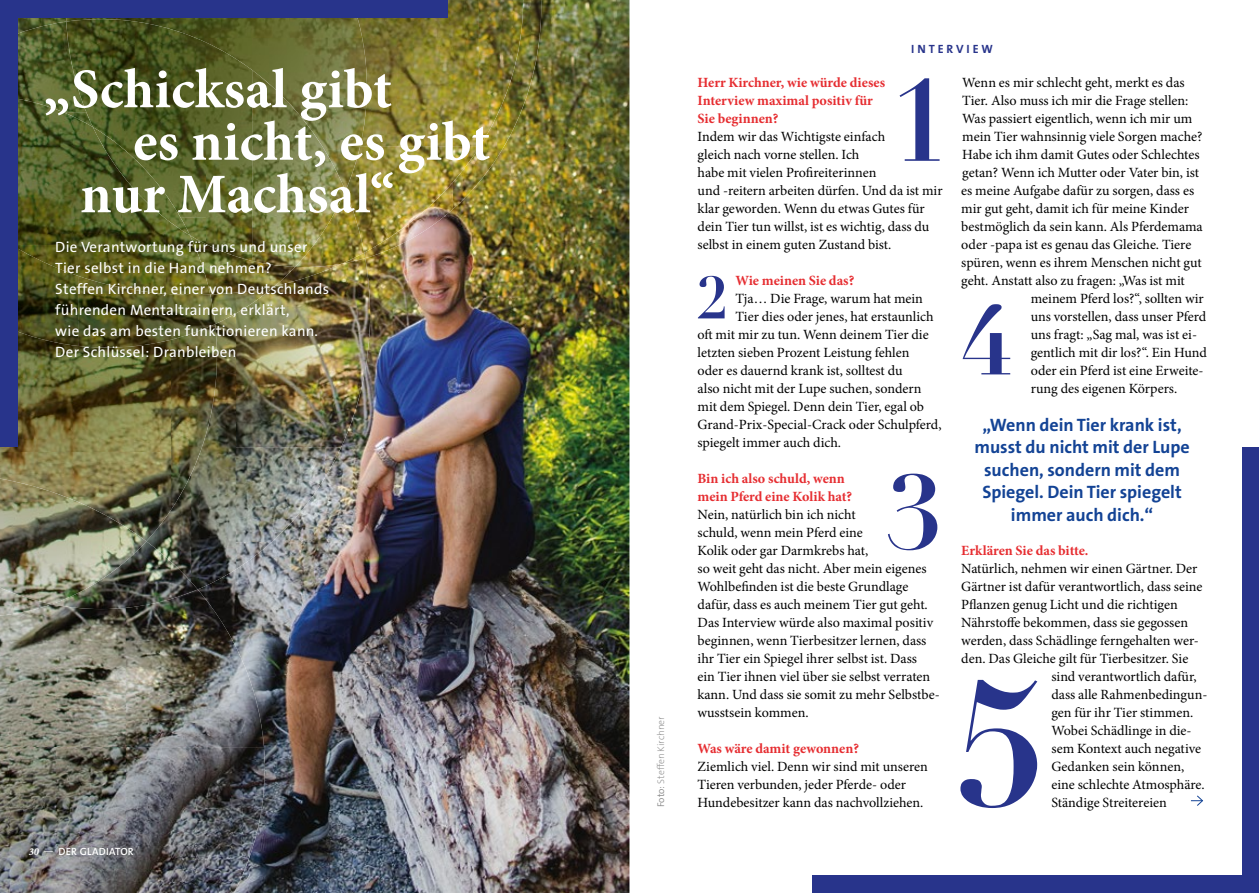
<style>
.page{position:relative;width:1259px;height:893px;background:#fff}
.page>*{position:absolute;margin:0;border:0;box-sizing:border-box;transform-origin:0 0}
.t1{font:700 174.6px "Didot";color:#28348b}
.t2{font:700 113.25px "Didot";color:#28348b}
.t3{font:700 103.5px "Didot";color:#28348b}
.t4{font:700 96.45px "Didot";color:#28348b}
.t5{font:700 58.5px "Didot";color:#28348b}
.t6{font:700 55.95px "Minion Pro";color:#fff}
.t7{font:700 18px/22.5px "The Sans B W7";color:#134395;text-align:center}
.t8{font:15px/21px "The Sans B W5 Plain";letter-spacing:.02em;color:#fff}
.t9{font:14.1px/18px "Minion Pro";color:#000}
.t10{font:700 14.1px/18px "Minion Pro";color:#e62d31}
.t11{font:700 12px "The Sans B W7";letter-spacing:.24em;color:#28348b}
.t12{font:600 10.5px "The Sans B W6";letter-spacing:.025em;color:#fff}
.t13{font:200 9.75px "The Sans B W2";color:#878787}
.s1{font-family:"Minion Pro";font-weight:700;font-style:italic}
.s2{font-family:"Minion Pro";font-weight:400}
.s3{font-family:"The Sans B W4";font-weight:300}
</style>
<div class="page">
<img style="left:236px;top:0;width:393px;height:893px">
<img style="left:497px;top:0;width:44px;height:158px">
<img style="left:479px;top:148px;width:18px;height:61px">
<img style="left:365px;top:253px;width:43px;height:5px">
<img style="left:236px;top:258px;width:134px;height:190px">
<img style="left:191px;top:324px;width:45px;height:265px">
<img style="left:171px;top:510px;width:20px;height:31px">
<img style="left:236px;top:447px;width:89px;height:95px">
<img style="left:325px;top:447px;width:16px;height:30px">
<img style="left:236px;top:542px;width:36px;height:27px">
<img style="left:0;top:346px;width:171px;height:151px">
<img style="left:171px;top:324px;width:46px;height:186px">
<img style="left:146px;top:497px;width:25px;height:44px">
<img style="left:215px;top:295px;width:60px;height:29px">
<img style="left:17px;top:288px;width:61px;height:58px">
<img style="left:78px;top:288px;width:137px;height:60px">
<img style="left:361px;top:0;width:162px;height:148px">
<img style="left:361px;top:146px;width:118px;height:107px">
<img style="left:17px;top:17px;width:49px;height:5px">
<img style="left:66px;top:17px;width:296px;height:21px">
<img style="left:206px;top:38px;width:161px;height:51px">
<img style="left:345px;top:89px;width:22px;height:51px">
<img style="left:345px;top:140px;width:16px;height:51px">
<img style="left:295px;top:267px;width:47px;height:19px">
<img style="left:345px;top:191px;width:19px;height:76px">
<img style="left:17px;top:22px;width:49px;height:74px">
<img style="left:210px;top:261px;width:85px;height:34px">
<img style="left:66px;top:19px;width:140px;height:149px">
<img style="left:206px;top:42px;width:47px;height:219px">
<img style="left:252px;top:70px;width:93px;height:197px">
<img style="left:190px;top:168px;width:16px;height:49px">
<img style="left:190px;top:217px;width:16px;height:2px">
<img style="left:17px;top:96px;width:104px;height:149px">
<img style="left:121px;top:235px;width:45px;height:59px">
<img style="left:166px;top:219px;width:44px;height:76px">
<img style="left:17px;top:245px;width:104px;height:43px">
<img style="left:93px;top:127px;width:97px;height:108px">
<img style="left:0;top:609px;width:126px;height:284px">
<img style="left:126px;top:589px;width:139px;height:304px">
<img style="left:0;top:604px;width:52px;height:12px">
<img style="left:52px;top:541px;width:146px;height:68px">
<img style="left:0;top:479px;width:146px;height:125px">
<div style="left:0;top:0;width:447px;height:17px;background:#28348b"></div>
<div style="left:0;top:0;width:17px;height:446px;background:#28348b"></div>
<div style="left:812px;top:876px;width:447px;height:17px;background:#28348b"></div>
<div style="left:1242px;top:447px;width:17px;height:446px;background:#28348b"></div>
<svg style="left:1191px;top:795px;width:12px;height:11px"></svg>
<h3 class="t6" style="left:44px;top:50px;width:350px">„Schicksal gibt</h3>
<h3 class="t6" style="left:133px;top:102px;width:359px">es nicht, es gibt</h3>
<h3 class="t6" style="left:80px;top:155px;width:316px">nur Machsal“</h3>
<p class="t8" style="left:55px;top:237px;width:275px">Die Verantwortung für uns und unser Tier selbst in die Hand nehmen?<br>Steffen Kirchner, einer von Deutschlands führenden Mentaltrainern, erklärt,<br>wie das am besten funktionieren kann.<br>Der Schlüssel: Dranbleiben</p>
<p class="t12" style="left:29px;top:844px;width:107px"><span class="s1">30</span> <span class="s2">—</span> DER GLADIATOR</p>
<p class="t13" style="left:654px;top:807px;width:92px;rotate:-90deg"><span class="s3">Foto:</span> Steffen Kirchner</p>
<p class="t11" style="left:911px;top:42px;width:83px">INTERVIEW</p>
<p class="t10" style="left:697px;top:73px;width:189px">Herr Kirchner, wie würde dieses<br>Interview maximal positiv für<br>Sie beginnen?</p>
<p class="t9" style="left:697px;top:128px;width:247px">Indem wir das Wichtigste einfach<br>gleich nach vorne stellen. Ich<br>habe mit vielen Profireiterinnen<br>und -reitern arbeiten dürfen. Und da ist mir klar geworden. Wenn du etwas Gutes für dein Tier tun willst, ist es wichtig, dass du selbst in einem guten Zustand bist.</p>
<p class="t10" style="left:735px;top:271px;width:120px">Wie meinen Sie das?</p>
<p class="t9" style="left:735px;top:290px;width:189px">Tja… Die Frage, warum hat mein</p>
<p class="t9" style="left:735px;top:308px;width:200px">Tier dies oder jenes, hat erstaunlich</p>
<p class="t9" style="left:697px;top:326px;width:233px">oft mit mir zu tun. Wenn deinem Tier die</p>
<p class="t9" style="left:697px;top:344px;width:213px">letzten sieben Prozent Leistung fehlen</p>
<p class="t9" style="left:697px;top:362px;width:206px">oder es dauernd krank ist, solltest du</p>
<p class="t9" style="left:697px;top:380px;width:225px">also nicht mit der Lupe suchen, sondern</p>
<p class="t9" style="left:697px;top:398px;width:228px">mit dem Spiegel. Denn dein Tier, egal ob</p>
<p class="t9" style="left:697px;top:416px;width:245px">Grand-Prix-Special-Crack oder Schulpferd,</p>
<p class="t9" style="left:697px;top:434px;width:145px">spiegelt immer auch dich.</p>
<p class="t10" style="left:697px;top:469px;width:156px">Bin ich also schuld, wenn mein Pferd eine Kolik hat?</p>
<p class="t9" style="left:697px;top:506px;width:244px">Nein, natürlich bin ich nicht<br>schuld, wenn mein Pferd eine<br>Kolik oder gar Darmkrebs hat,<br>so weit geht das nicht. Aber mein eigenes Wohlbefinden ist die beste Grundlage dafür, dass es auch meinem Tier gut geht.<br>Das Interview würde also maximal positiv beginnen, wenn Tierbesitzer lernen, dass ihr Tier ein Spiegel ihrer selbst ist. Dass<br>ein Tier ihnen viel über sie selbst verraten kann. Und dass sie somit zu mehr Selbstbe&shy;wusstsein kommen.</p>
<p class="t10" style="left:697px;top:740px;width:163px">Was wäre damit gewonnen?</p>
<p class="t9" style="left:697px;top:758px;width:232px">Ziemlich viel. Denn wir sind mit unseren<br>Tieren verbunden, jeder Pferde- oder<br>Hundebesitzer kann das nachvollziehen.</p>
<h2 class="t2" style="left:888px;top:50px;width:64px">1</h2>
<h3 class="t5" style="left:696px;top:261px;width:34px">2</h3>
<h3 class="t3" style="left:886px;top:447px;width:59px">3</h3>
<p class="t9" style="left:962px;top:74px;width:224px">Wenn es mir schlecht geht, merkt es das</p>
<p class="t9" style="left:962px;top:92px;width:228px">Tier. Also muss ich mir die Frage stellen:</p>
<p class="t9" style="left:962px;top:110px;width:231px">Was passiert eigentlich, wenn ich mir um</p>
<p class="t9" style="left:962px;top:128px;width:242px">mein Tier wahnsinnig viele Sorgen mache?</p>
<p class="t9" style="left:962px;top:146px;width:239px">Habe ich ihm damit Gutes oder Schlechtes</p>
<p class="t9" style="left:962px;top:164px;width:238px">getan? Wenn ich Mutter oder Vater bin, ist</p>
<p class="t9" style="left:961px;top:182px;width:234px">es meine Aufgabe dafür zu sorgen, dass es</p>
<p class="t9" style="left:961px;top:200px;width:229px">mir gut geht, damit ich für meine Kinder</p>
<p class="t9" style="left:961px;top:218px;width:243px">bestmöglich da sein kann. Als Pferdemama</p>
<p class="t9" style="left:961px;top:236px;width:231px">oder -papa ist es genau das Gleiche. Tiere</p>
<p class="t9" style="left:961px;top:254px;width:242px">spüren, wenn es ihrem Menschen nicht gut</p>
<p class="t9" style="left:961px;top:272px;width:225px">geht. Anstatt also zu fragen: „Was ist mit</p>
<p class="t9" style="left:1030px;top:290px;width:174px">meinem Pferd los?“, sollten wir</p>
<p class="t9" style="left:1030px;top:308px;width:177px">uns vorstellen, dass unser Pferd</p>
<p class="t9" style="left:1030px;top:326px;width:168px">uns fragt: „Sag mal, was ist ei-</p>
<p class="t9" style="left:1030px;top:344px;width:178px">gentlich mit dir los?“. Ein Hund</p>
<p class="t9" style="left:1030px;top:362px;width:174px">oder ein Pferd ist eine Erweite-</p>
<p class="t9" style="left:1030px;top:380px;width:148px">rung des eigenen Körpers.</p>
<h3 class="t4" style="left:959px;top:280px;width:55px">4</h3>
<p class="t7" style="left:974px;top:413px;width:217px">„Wenn dein Tier krank ist, musst du nicht mit der Lupe suchen, sondern mit dem<br>Spiegel. Dein Tier spiegelt immer auch dich.“</p>
<p class="t10" style="left:961px;top:541px;width:129px">Erklären Sie das bitte.</p>
<p class="t9" style="left:961px;top:560px;width:238px">Natürlich, nehmen wir einen Gärtner. Der</p>
<p class="t9" style="left:961px;top:578px;width:243px">Gärtner ist dafür verantwortlich, dass seine</p>
<p class="t9" style="left:961px;top:596px;width:218px">Pflanzen genug Licht und die richtigen</p>
<p class="t9" style="left:961px;top:614px;width:228px">Nährstoffe bekommen, dass sie gegossen</p>
<p class="t9" style="left:961px;top:632px;width:239px">werden, dass Schädlinge ferngehalten wer-</p>
<p class="t9" style="left:961px;top:650px;width:228px">den. Das Gleiche gilt für Tierbesitzer. Sie</p>
<p class="t9" style="left:1051px;top:668px;width:147px">sind verantwortlich dafür,</p>
<p class="t9" style="left:1051px;top:686px;width:157px">dass alle Rahmenbedingun-</p>
<p class="t9" style="left:1051px;top:704px;width:143px">gen für ihr Tier stimmen.</p>
<p class="t9" style="left:1051px;top:722px;width:142px">Wobei Schädlinge in die-</p>
<p class="t9" style="left:1051px;top:740px;width:151px">sem Kontext auch negative</p>
<p class="t9" style="left:1051px;top:758px;width:134px">Gedanken sein können,</p>
<p class="t9" style="left:1051px;top:776px;width:155px">eine schlechte Atmosphäre.</p>
<p class="t9" style="left:1051px;top:794px;width:117px">Ständige Streitereien</p>
<h1 class="t1" style="left:952px;top:634px;width:99px">5</h1>
</div>
